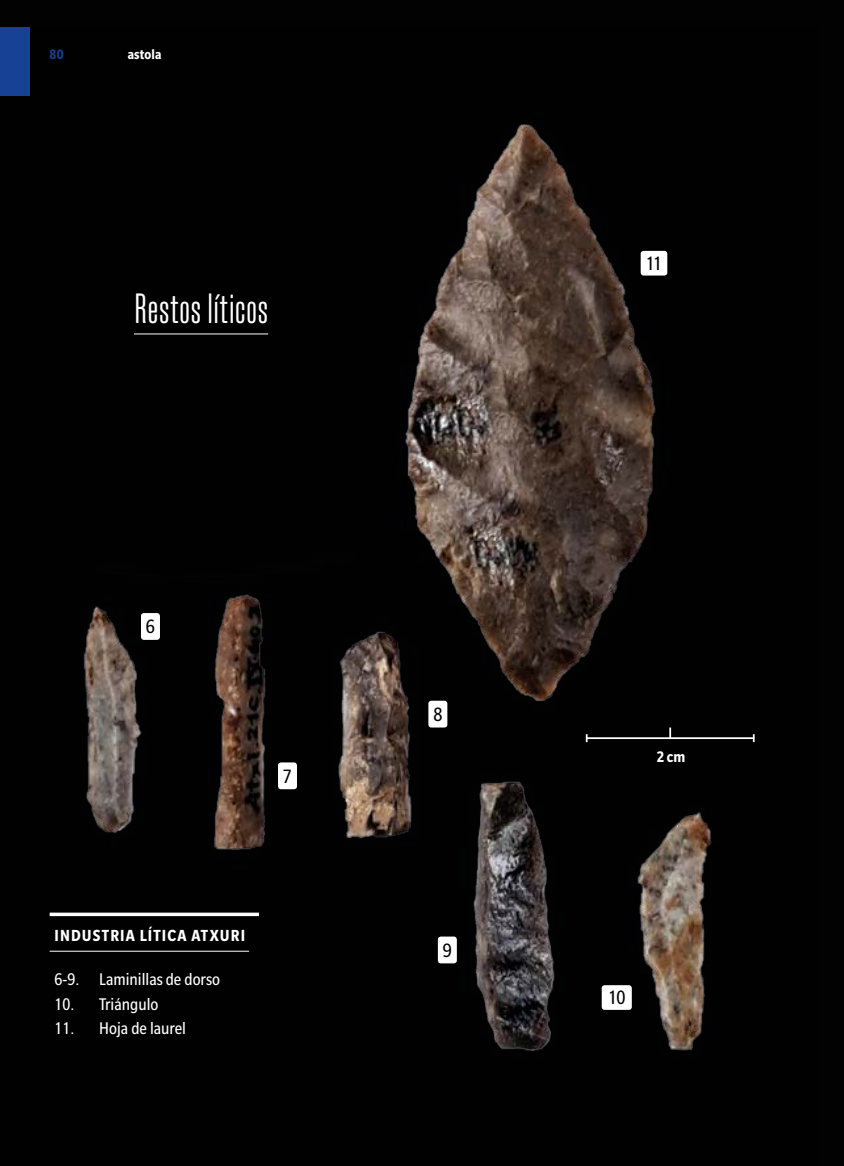
<style>
.page{position:relative;width:844px;height:1166px;background:#fff}
.page>*{position:absolute;margin:0;border:0;box-sizing:border-box;transform-origin:0 0}
.t1{font:300 condensed 42px "Fixture";letter-spacing:.01em;color:#fff}
.t2{font:condensed 21px "Slate Pro";color:#000}
.t3{font:condensed 18.38px "Slate Pro";color:#fff}
.t4{font:700 condensed 17.5px "Slate Pro";letter-spacing:.06em;color:#fff}
.t5{font:700 condensed 16.62px "Slate Pro";color:#fff}
.t6{font:700 condensed 14.88px "Slate Pro";letter-spacing:.01em;color:#fff}
.t7{font:700 condensed 14.88px "Slate Pro";color:#164194}
</style>
<div class="page">
<div style="left:0;top:0;width:843px;height:1166px;background:#020203"></div>
<img style="left:0;top:27px;width:755px;height:1024px">
<svg style="left:50px;top:912px;width:209px;height:4px"></svg>
<hr style="left:50px;top:951px;width:199px;height:1px;background:#fff">
<hr style="left:586px;top:737px;width:167px;height:2px;background:#fff">
<svg style="left:585px;top:734px;width:2px;height:8px"></svg>
<svg style="left:752px;top:734px;width:2px;height:8px"></svg>
<svg style="left:669px;top:727px;width:2px;height:11px"></svg>
<hr style="left:134px;top:334px;width:134px;height:1px;background:#fff">
<div style="left:640px;top:251px;width:27px;height:24px;background:#fff;border-radius:3px"></div>
<div style="left:601px;top:985px;width:30px;height:25px;background:#fff;border-radius:3px"></div>
<div style="left:438px;top:936px;width:18px;height:27px;background:#fff;border-radius:3px"></div>
<div style="left:428px;top:701px;width:19px;height:26px;background:#fff;border-radius:3px"></div>
<div style="left:278px;top:762px;width:19px;height:27px;background:#fff;border-radius:3px"></div>
<div style="left:141px;top:613px;width:19px;height:27px;background:#fff;border-radius:3px"></div>
<div style="left:0;top:28px;width:30px;height:68px;background:#164194"></div>
<p class="t7" style="left:50px;top:47px;width:15px">80</p>
<p class="t6" style="left:128px;top:47px;width:35px">ASTOLA</p>
<h1 class="t1" style="left:134px;top:283px;width:136px">Restos líticos</h1>
<p class="t2" style="left:146px;top:616px;width:11px">6</p>
<p class="t2" style="left:283px;top:765px;width:11px">7</p>
<p class="t4" style="left:55px;top:926px;width:16px">INDUSTRIA</p>
<p class="t4" style="left:140px;top:926px;width:71px">L ÍTI CA ATXURI</p>
<p class="t3" style="left:55px;top:970px;width:167px">6-9. Laminillas de dorso</p>
<p class="t3" style="left:55px;top:994px;width:105px">10. Triángulo</p>
<p class="t3" style="left:55px;top:1019px;width:133px">11. Hoja de laurel</p>
<p class="t2" style="left:433px;top:703px;width:11px">8</p>
<p class="t2" style="left:442px;top:939px;width:11px">9</p>
<p class="t2" style="left:645px;top:252px;width:18px">11</p>
<p class="t5" style="left:656px;top:748px;width:30px">2 CM</p>
<p class="t2" style="left:608px;top:987px;width:19px">10</p>
</div>
